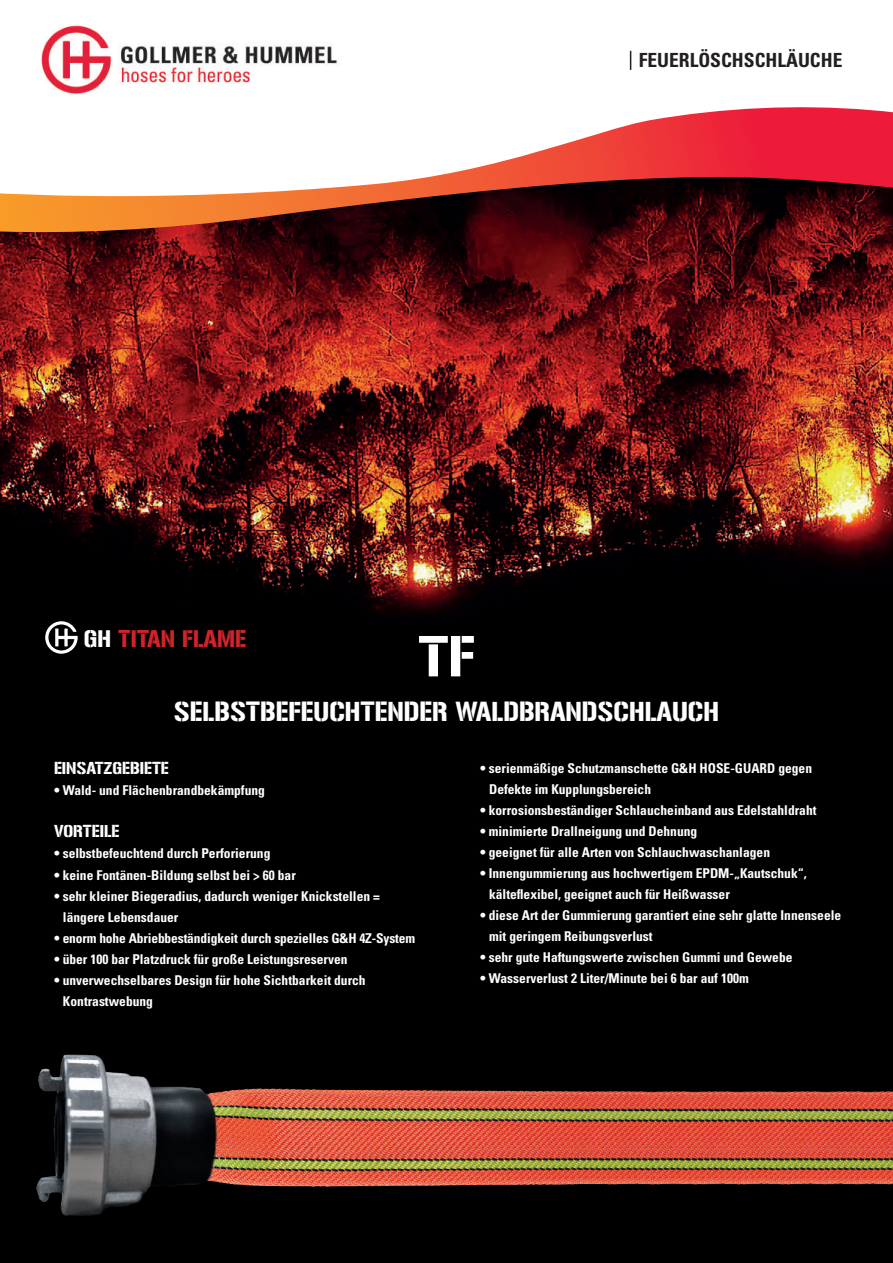
<style>
.page{position:relative;width:893px;height:1263px;background:#fff}
.page>*{position:absolute;margin:0;border:0;box-sizing:border-box;transform-origin:0 0}
.t1{font:51px "Gunplay";color:#fff}
.t2{font:24px "Gunplay";color:#fff}
.t3{font:21px "Gunplay";color:#d1232a}
.t4{font:700 condensed 19.5px "Univers LT Std";color:#231f20}
.t5{font:15px "Gunplay";color:#fff}
.t6{font:700 condensed 13.5px/21px "Univers LT Std";color:#fff}
.s1{color:#fff}
</style>
<div class="page">
<img style="left:0;top:234px;width:893px;height:1029px">
<img style="left:36px;top:1055px;width:326px;height:161px">
<svg style="left:0;top:223px;width:893px;height:11px;background:#59190f"></svg>
<svg style="left:0;top:107px;width:893px;height:116px"></svg>
<img style="left:41px;top:25px;width:296px;height:70px">
<svg style="left:45px;top:621px;width:33px;height:33px"></svg>
<svg style="left:630px;top:51px;width:1px;height:19px"></svg>
<h3 class="t4" style="left:639px;top:48px;width:205px">FEUERLÖSCHSCHLÄUCHE</h3>
<h3 class="t3" style="left:84px;top:627px;width:164px"><span class="s1">GH</span> TITAN FLAME</h3>
<h1 class="t1" style="left:418px;top:627px;width:58px">TF</h1>
<h2 class="t2" style="left:174px;top:698px;width:547px">SELBSTBEFEUCHTENDER WALDBRANDSCHLAUCH</h2>
<p class="t5" style="left:54px;top:760px;width:116px">EINSATZGEBIETE</p>
<p class="t6" style="left:54px;top:780px;width:212px">• Wald- und Flächenbrandbekämpfung</p>
<p class="t5" style="left:54px;top:823px;width:67px">VORTEILE</p>
<p class="t6" style="left:54px;top:843px;width:218px">• selbstbefeuchtend durch Perforierung</p>
<p class="t6" style="left:54px;top:864px;width:243px">• keine Fontänen-Bildung selbst bei &gt; 60 bar</p>
<p class="t6" style="left:63px;top:885px;width:318px;text-indent:-9px">• sehr kleiner Biegeradius, dadurch weniger Knickstellen = längere Lebensdauer</p>
<p class="t6" style="left:54px;top:927px;width:363px">• enorm hohe Abriebbeständigkeit durch spezielles G&amp;H 4Z-System</p>
<p class="t6" style="left:54px;top:948px;width:295px">• über 100 bar Platzdruck für große Leistungsreserven</p>
<p class="t6" style="left:63px;top:969px;width:304px;text-indent:-9px">• unverwechselbares Design für hohe Sichtbarkeit durch<br>Kontrastwebung</p>
<p class="t6" style="left:489px;top:757px;width:324px;text-indent:-9px">• serienmäßige Schutzmanschette G&amp;H HOSE-GUARD gegen<br>Defekte im Kupplungsbereich</p>
<p class="t6" style="left:480px;top:799px;width:338px">• korrosionsbeständiger Schlaucheinband aus Edelstahldraht</p>
<p class="t6" style="left:480px;top:820px;width:219px">• minimierte Drallneigung und Dehnung</p>
<p class="t6" style="left:480px;top:841px;width:291px">• geeignet für alle Arten von Schlauchwaschanlagen</p>
<p class="t6" style="left:489px;top:862px;width:319px;text-indent:-9px">• Innengummierung aus hochwertigem EPDM-„Kautschuk“, kälteflexibel, geeignet auch für Heißwasser</p>
<p class="t6" style="left:489px;top:904px;width:354px;text-indent:-9px">• diese Art der Gummierung garantiert eine sehr glatte Innenseele mit geringem Reibungsverlust</p>
<p class="t6" style="left:480px;top:946px;width:314px">• sehr gute Haftungswerte zwischen Gummi und Gewebe</p>
<p class="t6" style="left:480px;top:967px;width:270px">• Wasserverlust 2 Liter/Minute bei 6 bar auf 100m</p>
</div>
